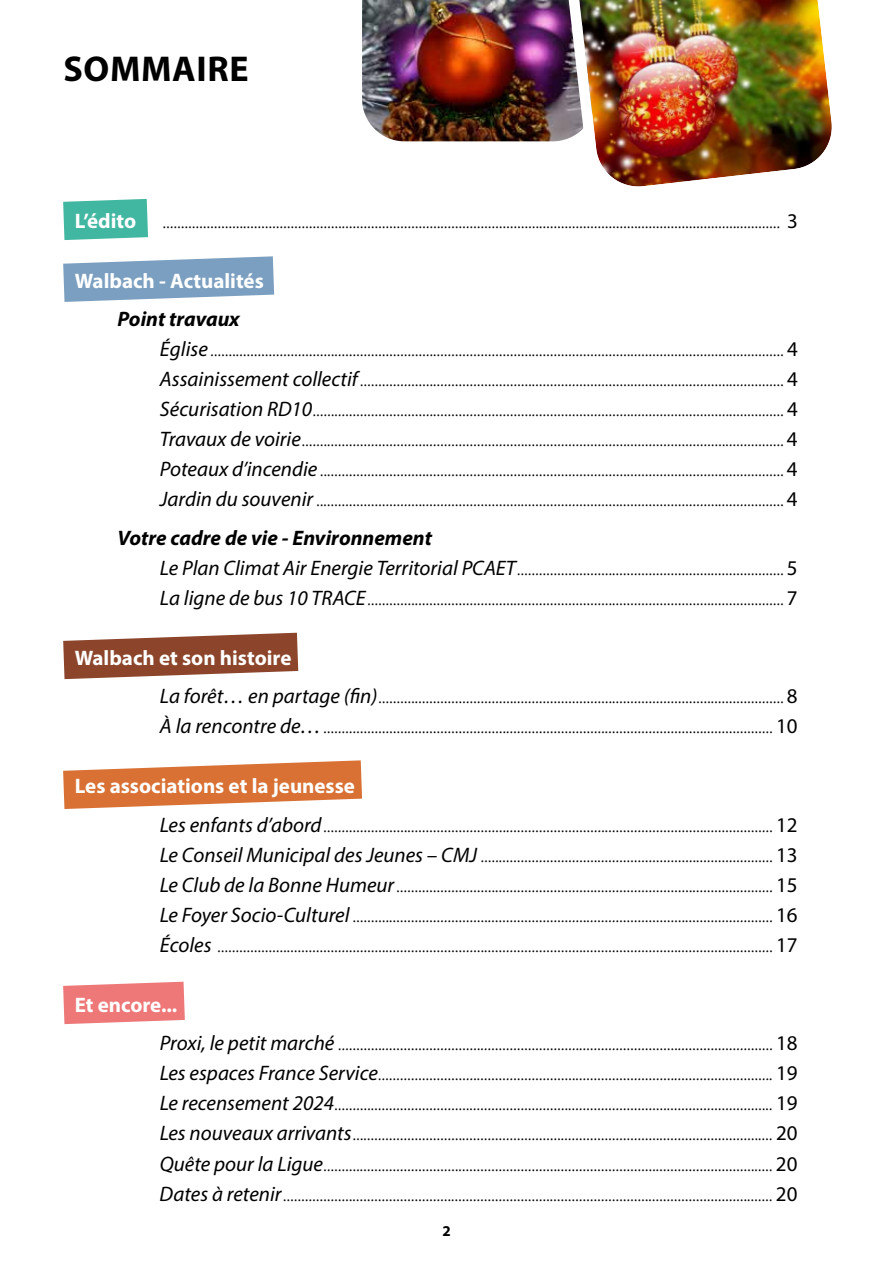
<style>
.page{position:relative;width:893px;height:1263px;background:#fff}
.page>*{position:absolute;margin:0;border:0;box-sizing:border-box;transform-origin:0 0}
.t1{font:700 36px "Myriad Pro";letter-spacing:.02em;color:#000}
.t2{font:300 21px/30px "Myriad Pro";color:#000}
.t3{font:700 21px "Myriad Pro";color:#fff}
.t4{font:700 15px "Myriad Pro";color:#000}
.s1{font-weight:400}
.s2{font-weight:700;font-style:italic}
.s3{font-weight:400;font-style:italic}
.s4{font-weight:700;color:#fff}
</style>
<div class="page">
<svg style="left:63px;top:256px;width:211px;height:46px"></svg>
<svg style="left:63px;top:199px;width:85px;height:41px;background:#50bba8"></svg>
<svg style="left:63px;top:633px;width:235px;height:46px"></svg>
<svg style="left:63px;top:760px;width:299px;height:49px"></svg>
<svg style="left:63px;top:982px;width:122px;height:42px;background:#ef8585"></svg>
<img style="left:362px;top:0;width:206px;height:141px">
<img style="left:568px;top:0;width:264px;height:187px">
<h1 class="t1" style="left:63px;top:45px;width:187px">SOMMAIRE</h1>
<p class="t3" style="left:75px;top:207px;width:63px">L’édito</p>
<p class="t2" style="left:163px;top:205px;width:637px">......................................................................................................................................................................... <span class="s1">3</span></p>
<p class="t3" style="left:75px;top:267px;width:190px">Walbach - Actualités</p>
<p class="t2" style="left:160px;top:304px;width:639px;text-indent:-42px"><span class="s2">Point travaux </span><span class="s3">Église</span>............................................................................................................................................................. <span class="s1">4<br></span><span class="s3">Assainissement collectif</span>.................................................................................................................... <span class="s1">4<br></span><span class="s3">Sécurisation RD10</span>................................................................................................................................. <span class="s1">4<br></span><span class="s3">Travaux de voirie</span>.................................................................................................................................... <span class="s1">4<br></span><span class="s3">Poteaux d’incendie</span>............................................................................................................................... <span class="s1">4<br></span><span class="s3">Jardin du souvenir</span>................................................................................................................................ <span class="s1">4</span></p>
<p class="t2" style="left:160px;top:523px;width:639px;text-indent:-43px"><span class="s2">Votre cadre de vie - Environnement<br></span><span class="s3">Le Plan Climat Air Energie Territorial PCAET</span>......................................................................... <span class="s1">5<br></span><span class="s3">La ligne de bus 10 TRACE</span>.................................................................................................................. <span class="s1">7</span></p>
<p class="t2" style="left:160px;top:638px;width:639px;line-height:38.5px;text-indent:-85px"><span class="s4">Walbach et son histoire<br></span><span class="s3">La forêt… en partage (fin)</span>............................................................................................................... <span class="s1">8</span></p>
<p class="t2" style="left:160px;top:711px;width:639px"><span class="s3">À la rencontre de…</span>........................................................................................................................... <span class="s1">10</span></p>
<p class="t2" style="left:160px;top:767px;width:639px;line-height:38.5px;text-indent:-85px"><span class="s4">Les associations et la jeunesse<br></span><span class="s3">Les enfants d’abord</span>........................................................................................................................... <span class="s1">12</span></p>
<p class="t2" style="left:160px;top:840px;width:639px;text-align:justify"><span class="s3">Le Conseil Municipal des Jeunes – CMJ</span> ................................................................................ <span class="s1">13<br></span><span class="s3">Le Club de la Bonne Humeur</span>....................................................................................................... <span class="s1">15<br></span><span class="s3">Le Foyer Socio-Culturel</span> ................................................................................................................... <span class="s1">16<br></span><span class="s3">Écoles</span> ........................................................................................................................................................ <span class="s1">17</span></p>
<p class="t2" style="left:160px;top:985px;width:639px;line-height:38.5px;text-indent:-85px"><span class="s4">Et encore...<br></span><span class="s3">Proxi, le petit marché</span> ....................................................................................................................... <span class="s1">18</span></p>
<p class="t2" style="left:160px;top:1058px;width:639px;text-align:justify"><span class="s3">Les espaces France Service</span>............................................................................................................ <span class="s1">19<br></span><span class="s3">Le recensement 2024</span>........................................................................................................................ <span class="s1">19<br></span><span class="s3">Les nouveaux arrivants</span>................................................................................................................... <span class="s1">20<br></span><span class="s3">Quête pour la Ligue</span>........................................................................................................................... <span class="s1">20<br></span><span class="s3">Dates à retenir</span>...................................................................................................................................... <span class="s1">20</span></p>
<p class="t4" style="left:442px;top:1221px;width:10px">2</p>
</div>
